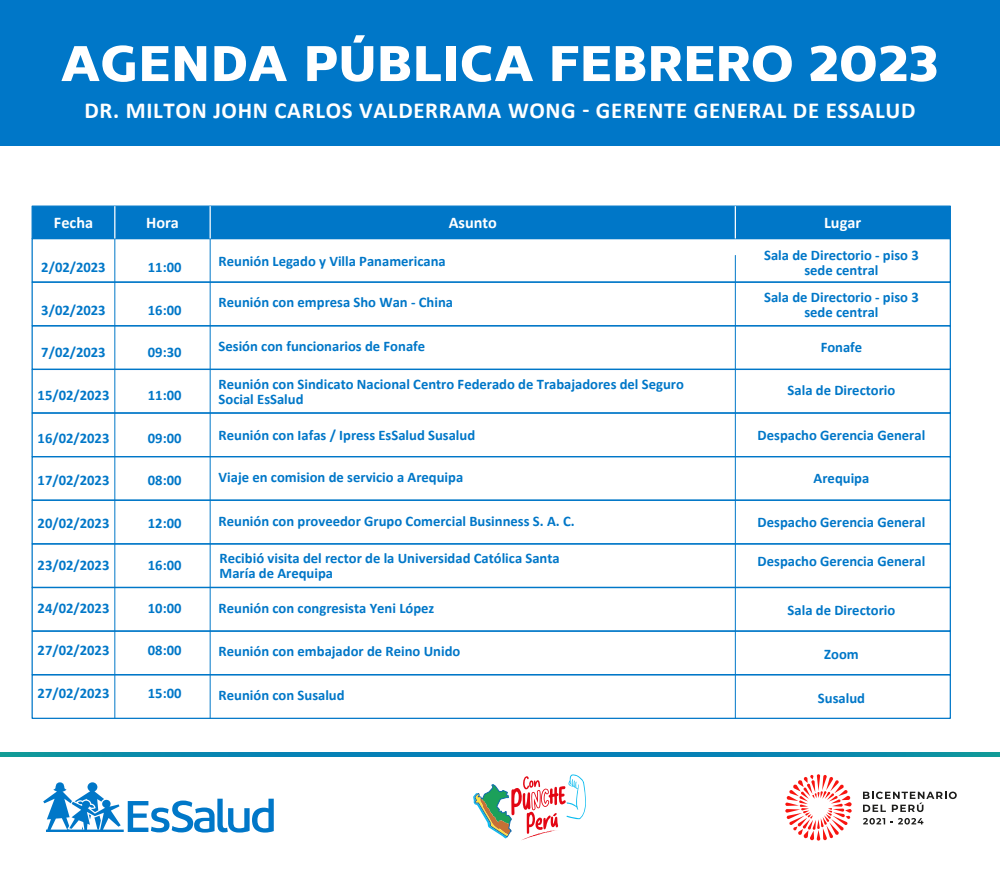
<style>
.page{position:relative;width:1000px;height:871px;background:#fff}
.page>*{position:absolute;margin:0;border:0;box-sizing:border-box;transform-origin:0 0}
.t1{font:700 54.12px "Concord";letter-spacing:.01em;color:#fff}
.t2{font:700 22.88px "Calibri";letter-spacing:.03em;color:#fff}
.t3{font:700 16.25px "Calibri";color:#fff}
.t4{font:700 14.62px/15px "Calibri";color:#0077c8}
</style>
<div class="page">
<div style="left:0;top:0;width:1000px;height:146px;background:#0077c8"></div>
<div style="left:32px;top:238px;width:919px;height:45px;border:1px solid #0077c8"></div>
<div style="left:32px;top:281px;width:919px;height:45px;border:1px solid #0077c8"></div>
<div style="left:32px;top:325px;width:919px;height:45px;border:1px solid #0077c8"></div>
<div style="left:32px;top:368px;width:919px;height:45px;border:1px solid #0077c8"></div>
<div style="left:32px;top:412px;width:919px;height:45px;border:1px solid #0077c8"></div>
<div style="left:32px;top:456px;width:919px;height:44px;border:1px solid #0077c8"></div>
<div style="left:32px;top:499px;width:919px;height:45px;border:1px solid #0077c8"></div>
<div style="left:32px;top:543px;width:919px;height:45px;border:1px solid #0077c8"></div>
<div style="left:32px;top:586px;width:919px;height:45px;border:1px solid #0077c8"></div>
<div style="left:32px;top:630px;width:919px;height:45px;border:1px solid #0077c8"></div>
<div style="left:32px;top:673px;width:919px;height:45px;border:1px solid #0077c8"></div>
<hr style="left:114px;top:238px;width:1px;height:480px;background:#0077c8">
<hr style="left:210px;top:238px;width:1px;height:480px;background:#0077c8">
<hr style="left:735px;top:255px;width:1px;height:463px;background:#0077c8">
<div style="left:32px;top:206px;width:918px;height:32px;background:#0077c8"></div>
<hr style="left:114px;top:206px;width:1px;height:32px;background:#fff">
<hr style="left:210px;top:206px;width:1px;height:32px;background:#fff">
<hr style="left:735px;top:206px;width:1px;height:32px;background:#fff">
<svg style="left:785px;top:774px;width:67px;height:66px"></svg>
<svg style="left:863px;top:791px;width:94px;height:20px"></svg>
<svg style="left:863px;top:818px;width:60px;height:6px"></svg>
<svg style="left:43px;top:782px;width:231px;height:50px"></svg>
<svg style="left:0;top:752px;width:1000px;height:3px;background:#0886ae"></svg>
<svg style="left:473px;top:774px;width:113px;height:66px"></svg>
<h1 class="t1" style="left:61px;top:30px;width:880px">AGENDA PÚBLICA FEBRERO 2023</h1>
<h2 class="t2" style="left:84px;top:94px;width:833px">DR. MILTON JOHN CARLOS VALDERRAMA WONG - GERENTE GENERAL DE ESSALUD</h2>
<p class="t3" style="left:54px;top:211px;width:41px">Fecha</p>
<p class="t3" style="left:146px;top:211px;width:34px">Hora</p>
<p class="t3" style="left:449px;top:211px;width:50px">Asunto</p>
<p class="t3" style="left:824px;top:211px;width:39px">Lugar</p>
<p class="t4" style="left:219px;top:253px;width:229px">Reunión Legado y Villa Panamericana</p>
<p class="t4" style="left:219px;top:294px;width:236px">Reunión con empresa Sho Wan - China</p>
<p class="t4" style="left:764px;top:248px;width:156px;text-align:center">Sala de Directorio - piso 3 sede central</p>
<p class="t4" style="left:764px;top:289px;width:156px;text-align:center">Sala de Directorio - piso 3 sede central</p>
<p class="t4" style="left:41px;top:260px;width:66px">2/02/2023</p>
<p class="t4" style="left:41px;top:302px;width:66px">3/02/2023</p>
<p class="t4" style="left:41px;top:345px;width:66px">7/02/2023</p>
<p class="t4" style="left:38px;top:387px;width:73px">15/02/2023</p>
<p class="t4" style="left:38px;top:430px;width:73px">16/02/2023</p>
<p class="t4" style="left:38px;top:472px;width:73px">17/02/2023</p>
<p class="t4" style="left:38px;top:515px;width:73px">20/02/2023</p>
<p class="t4" style="left:38px;top:557px;width:73px">23/02/2023</p>
<p class="t4" style="left:38px;top:600px;width:73px">24/02/2023</p>
<p class="t4" style="left:38px;top:642px;width:73px">27/02/2023</p>
<p class="t4" style="left:38px;top:685px;width:73px">27/02/2023</p>
<p class="t4" style="left:148px;top:259px;width:35px">11:00</p>
<p class="t4" style="left:148px;top:302px;width:35px">16:00</p>
<p class="t4" style="left:148px;top:345px;width:35px">09:30</p>
<p class="t4" style="left:148px;top:387px;width:35px">11:00</p>
<p class="t4" style="left:148px;top:430px;width:35px">09:00</p>
<p class="t4" style="left:148px;top:472px;width:35px">08:00</p>
<p class="t4" style="left:148px;top:515px;width:35px">12:00</p>
<p class="t4" style="left:148px;top:557px;width:35px">16:00</p>
<p class="t4" style="left:148px;top:600px;width:35px">10:00</p>
<p class="t4" style="left:148px;top:642px;width:35px">08:00</p>
<p class="t4" style="left:148px;top:685px;width:35px">15:00</p>
<p class="t4" style="left:219px;top:338px;width:208px">Sesión con funcionarios de Fonafe</p>
<p class="t4" style="left:821px;top:340px;width:43px">Fonafe</p>
<p class="t4" style="left:219px;top:376px;width:467px">Reunión con Sindicato Nacional Centro Federado de Trabajadores del Seguro<br>Social EsSalud</p>
<p class="t4" style="left:219px;top:427px;width:258px">Reunión con Iafas / Ipress EsSalud Susalud</p>
<p class="t4" style="left:219px;top:469px;width:246px">Viaje en comision de servicio a Arequipa</p>
<p class="t4" style="left:219px;top:513px;width:358px">Reunión con proveedor Grupo Comercial Businness S. A. C.</p>
<p class="t4" style="left:788px;top:382px;width:109px">Sala de Directorio</p>
<p class="t4" style="left:758px;top:427px;width:169px">Despacho Gerencia General</p>
<p class="t4" style="left:814px;top:470px;width:57px">Arequipa</p>
<p class="t4" style="left:758px;top:514px;width:169px">Despacho Gerencia General</p>
<p class="t4" style="left:758px;top:553px;width:169px">Despacho Gerencia General</p>
<p class="t4" style="left:788px;top:602px;width:109px">Sala de Directorio</p>
<p class="t4" style="left:824px;top:646px;width:36px">Zoom</p>
<p class="t4" style="left:818px;top:689px;width:49px">Susalud</p>
<p class="t4" style="left:220px;top:550px;width:342px">Recibió visita del rector de la Universidad Católica Santa<br>María de Arequipa</p>
<p class="t4" style="left:219px;top:600px;width:217px">Reunión con congresista Yeni López</p>
<p class="t4" style="left:219px;top:643px;width:243px">Reunión con embajador de Reino Unido</p>
<p class="t4" style="left:219px;top:687px;width:128px">Reunión con Susalud</p>
</div>
